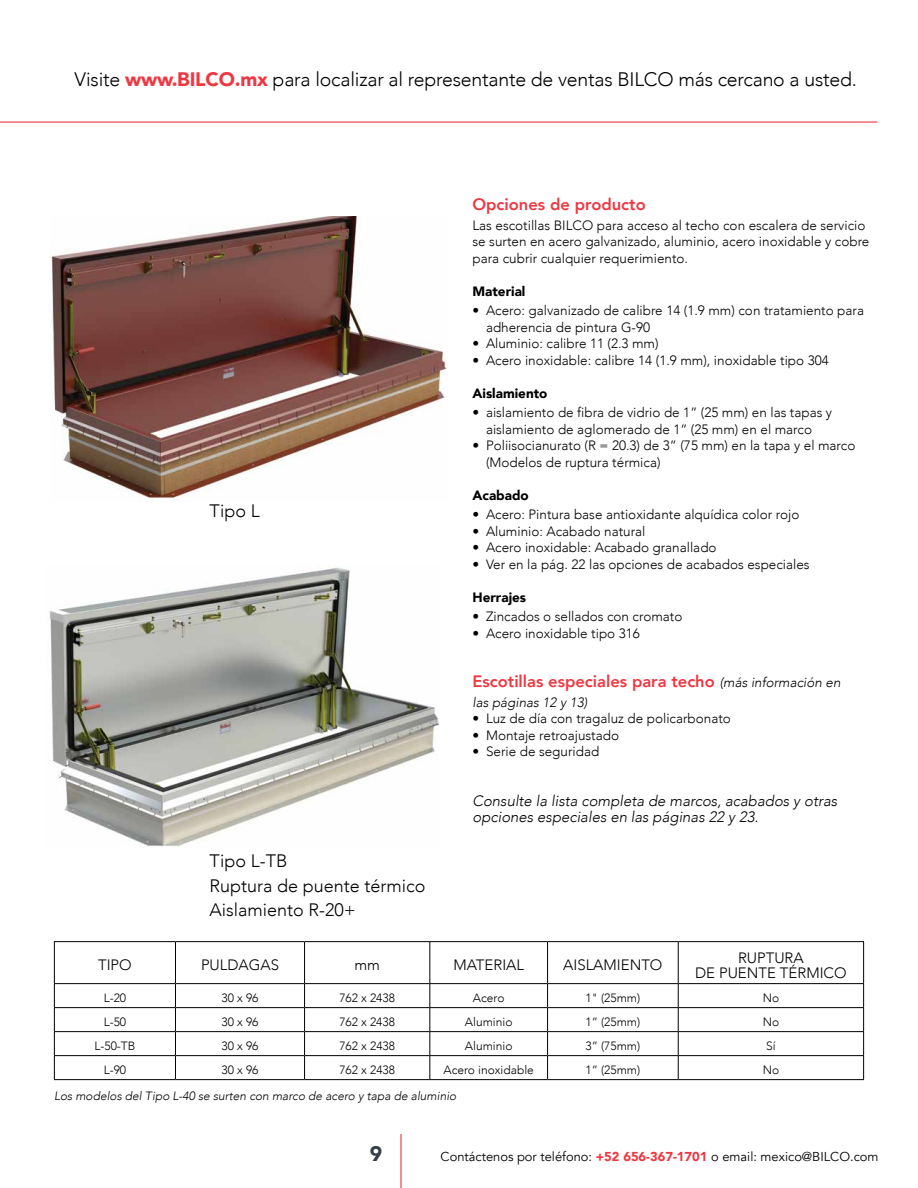
<style>
.page{position:relative;width:918px;height:1188px;background:#fff}
.page>*{position:absolute;margin:0;border:0;box-sizing:border-box;transform-origin:0 0}
.t1{font:900 21px "Avenir";color:#343e48}
.t2{font:300 19.5px "Avenir";letter-spacing:-.01em;color:#000}
.t3{font:300 18px/24.5px "Avenir";color:#000}
.t4{font:800 16.5px "Avenir";color:#ef3742}
.t5{font:italic 300 15px/16.5px "Avenir";color:#000}
.t6{font:300 15px/15px "Avenir";color:#000;text-align:center}
.t7{font:300 13.5px/16.5px "Avenir";color:#000}
.t8{font:900 13.5px "Avenir";color:#000}
.t9{font:italic 300 13.5px "Avenir";color:#000}
.t10{font:12.9px "Avenir";color:#000}
.t11{font:300 12px "Avenir";color:#000}
.t12{font:italic 300 12px "Avenir";color:#000}
.s1{font-weight:900;color:#ef3742}
.s2{font-weight:300;font-style:italic;font-size:13.5px;color:#000}
</style>
<div class="page">
<hr style="left:0;top:122px;width:878px;height:1px;background:#ef3742">
<hr style="left:400px;top:1134px;width:2px;height:54px;background:#ef3742">
<img style="left:50px;top:216px;width:398px;height:284px">
<img style="left:49px;top:565px;width:389px;height:282px">
<hr style="left:54px;top:941px;width:122px;height:1px;background:#000">
<hr style="left:54px;top:942px;width:1px;height:41px;background:#000">
<hr style="left:176px;top:941px;width:129px;height:1px;background:#000">
<hr style="left:175px;top:942px;width:1px;height:41px;background:#000">
<hr style="left:305px;top:941px;width:125px;height:1px;background:#000">
<hr style="left:304px;top:942px;width:1px;height:41px;background:#000">
<hr style="left:430px;top:941px;width:118px;height:1px;background:#000">
<hr style="left:429px;top:942px;width:1px;height:41px;background:#000">
<hr style="left:548px;top:941px;width:130px;height:1px;background:#000">
<hr style="left:547px;top:942px;width:1px;height:41px;background:#000">
<hr style="left:678px;top:941px;width:186px;height:1px;background:#000">
<hr style="left:678px;top:942px;width:1px;height:41px;background:#000">
<hr style="left:863px;top:942px;width:1px;height:41px;background:#000">
<hr style="left:54px;top:1031px;width:122px;height:1px;background:#000">
<hr style="left:176px;top:1031px;width:129px;height:1px;background:#000">
<hr style="left:305px;top:1031px;width:125px;height:1px;background:#000">
<hr style="left:430px;top:1031px;width:118px;height:1px;background:#000">
<hr style="left:548px;top:1031px;width:130px;height:1px;background:#000">
<hr style="left:678px;top:1031px;width:186px;height:1px;background:#000">
<hr style="left:54px;top:1055px;width:122px;height:1px;background:#000">
<svg style="left:54px;top:984px;width:1px;height:95px"></svg>
<hr style="left:176px;top:1055px;width:129px;height:1px;background:#000">
<hr style="left:305px;top:1055px;width:125px;height:1px;background:#000">
<hr style="left:430px;top:1055px;width:118px;height:1px;background:#000">
<hr style="left:548px;top:1055px;width:130px;height:1px;background:#000">
<svg style="left:547px;top:984px;width:1px;height:95px"></svg>
<hr style="left:678px;top:1055px;width:186px;height:1px;background:#000">
<svg style="left:678px;top:984px;width:1px;height:95px"></svg>
<svg style="left:863px;top:984px;width:1px;height:95px"></svg>
<svg style="left:175px;top:984px;width:1px;height:95px"></svg>
<svg style="left:304px;top:984px;width:1px;height:95px"></svg>
<svg style="left:429px;top:984px;width:1px;height:95px"></svg>
<hr style="left:54px;top:983px;width:122px;height:1px;background:#000">
<hr style="left:176px;top:983px;width:129px;height:1px;background:#000">
<hr style="left:305px;top:983px;width:125px;height:1px;background:#000">
<hr style="left:430px;top:983px;width:118px;height:1px;background:#000">
<hr style="left:548px;top:983px;width:130px;height:1px;background:#000">
<hr style="left:678px;top:983px;width:186px;height:1px;background:#000">
<hr style="left:54px;top:1007px;width:122px;height:1px;background:#000">
<hr style="left:176px;top:1007px;width:129px;height:1px;background:#000">
<hr style="left:305px;top:1007px;width:125px;height:1px;background:#000">
<hr style="left:430px;top:1007px;width:118px;height:1px;background:#000">
<hr style="left:548px;top:1007px;width:130px;height:1px;background:#000">
<hr style="left:678px;top:1007px;width:186px;height:1px;background:#000">
<hr style="left:54px;top:1079px;width:122px;height:1px;background:#000">
<hr style="left:176px;top:1079px;width:129px;height:1px;background:#000">
<hr style="left:305px;top:1079px;width:125px;height:1px;background:#000">
<hr style="left:430px;top:1079px;width:118px;height:1px;background:#000">
<hr style="left:548px;top:1079px;width:130px;height:1px;background:#000">
<hr style="left:678px;top:1079px;width:186px;height:1px;background:#000">
<h2 class="t2" style="left:75px;top:68px;width:784px">Visite <span class="s1">www.BILCO.mx</span> para localizar al representante de ventas BILCO más cercano a usted.</h2>
<h3 class="t3" style="left:210px;top:499px;width:52px">Tipo L</h3>
<h3 class="t3" style="left:210px;top:849px;width:218px">Tipo L-TB<br>Ruptura de puente térmico<br>Aislamiento R-20+</h3>
<p class="t4" style="left:472px;top:192px;width:175px">Opciones de producto</p>
<p class="t7" style="left:472px;top:217px;width:398px">Las escotillas BILCO para acceso al techo con escalera de servicio se surten en acero galvanizado, aluminio, acero inoxidable y cobre para cubrir cualquier requerimiento.</p>
<p class="t8" style="left:472px;top:279px;width:55px">Material</p>
<p class="t7" style="left:486px;top:302px;width:380px;text-indent:-14px">• Acero: galvanizado de calibre 14 (1.9 mm) con tratamiento para adherencia de pintura G-90</p>
<p class="t7" style="left:472px;top:335px;width:188px">• Aluminio: calibre 11 (2.3 mm)</p>
<p class="t7" style="left:472px;top:352px;width:358px">• Acero inoxidable: calibre 14 (1.9 mm), inoxidable tipo 304</p>
<p class="t8" style="left:472px;top:381px;width:77px">Aislamiento</p>
<p class="t7" style="left:472px;top:404px;width:361px;text-align:center">• aislamiento de fibra de vidrio de 1” (25 mm) en las tapas y aislamiento de aglomerado de 1” (25 mm) en el marco</p>
<p class="t7" style="left:486px;top:437px;width:371px;text-indent:-14px">• Poliisocianurato (R = 20.3) de 3” (75 mm) en la tapa y el marco (Modelos de ruptura térmica)</p>
<p class="t8" style="left:472px;top:483px;width:58px">Acabado</p>
<p class="t7" style="left:472px;top:506px;width:328px">• Acero: Pintura base antioxidante alquídica color rojo</p>
<p class="t7" style="left:472px;top:523px;width:175px">• Aluminio: Acabado natural</p>
<p class="t7" style="left:472px;top:539px;width:246px">• Acero inoxidable: Acabado granallado</p>
<p class="t7" style="left:472px;top:556px;width:339px">• Ver en la pág. 22 las opciones de acabados especiales</p>
<p class="t8" style="left:472px;top:585px;width:55px">Herrajes</p>
<p class="t7" style="left:472px;top:608px;width:211px">• Zincados o sellados con cromato</p>
<p class="t7" style="left:472px;top:625px;width:169px">• Acero inoxidable tipo 316</p>
<p class="t4" style="left:472px;top:669px;width:370px">Escotillas especiales para techo <span class="s2">(más información en</span></p>
<p class="t9" style="left:473px;top:694px;width:116px">las páginas 12 y 13)</p>
<p class="t7" style="left:473px;top:710px;width:260px">• Luz de día con tragaluz de policarbonato</p>
<p class="t7" style="left:473px;top:727px;width:148px">• Montaje retroajustado</p>
<p class="t7" style="left:473px;top:743px;width:128px">• Serie de seguridad</p>
<p class="t5" style="left:472px;top:792px;width:366px">Consulte la lista completa de marcos, acabados y otras opciones especiales en las páginas 22 y 23.</p>
<p class="t6" style="left:98px;top:957px;width:35px">TIPO</p>
<p class="t6" style="left:201px;top:957px;width:80px">PULDAGAS</p>
<p class="t6" style="left:354px;top:957px;width:27px">mm</p>
<p class="t6" style="left:453px;top:957px;width:72px">MATERIAL</p>
<p class="t6" style="left:563px;top:957px;width:101px">AISLAMIENTO</p>
<p class="t6" style="left:695px;top:950px;width:153px">RUPTURA<br>DE PUENTE TÉRMICO</p>
<p class="t11" style="left:104px;top:990px;width:24px">L-20</p>
<p class="t11" style="left:222px;top:990px;width:38px">30 x 96</p>
<p class="t11" style="left:339px;top:990px;width:57px">762 x 2438</p>
<p class="t11" style="left:473px;top:990px;width:33px">Acero</p>
<p class="t11" style="left:586px;top:990px;width:56px">1" (25mm)</p>
<p class="t11" style="left:763px;top:990px;width:18px">No</p>
<p class="t11" style="left:104px;top:1014px;width:24px">L-50</p>
<p class="t11" style="left:222px;top:1014px;width:38px">30 x 96</p>
<p class="t11" style="left:339px;top:1014px;width:57px">762 x 2438</p>
<p class="t11" style="left:465px;top:1014px;width:49px">Aluminio</p>
<p class="t11" style="left:586px;top:1014px;width:56px">1” (25mm)</p>
<p class="t11" style="left:763px;top:1014px;width:18px">No</p>
<p class="t11" style="left:94px;top:1038px;width:42px">L-50-TB</p>
<p class="t11" style="left:222px;top:1038px;width:38px">30 x 96</p>
<p class="t11" style="left:339px;top:1038px;width:57px">762 x 2438</p>
<p class="t11" style="left:465px;top:1038px;width:49px">Aluminio</p>
<p class="t11" style="left:586px;top:1038px;width:56px">3” (75mm)</p>
<p class="t11" style="left:766px;top:1038px;width:11px">Sí</p>
<p class="t11" style="left:104px;top:1062px;width:24px">L-90</p>
<p class="t11" style="left:222px;top:1062px;width:38px">30 x 96</p>
<p class="t11" style="left:339px;top:1062px;width:57px">762 x 2438</p>
<p class="t11" style="left:443px;top:1062px;width:92px">Acero inoxidable</p>
<p class="t11" style="left:586px;top:1062px;width:56px">1” (25mm)</p>
<p class="t11" style="left:763px;top:1062px;width:18px">No</p>
<p class="t12" style="left:54px;top:1089px;width:404px">Los modelos del Tipo L-40 se surten con marco de acero y tapa de aluminio</p>
<h1 class="t1" style="left:370px;top:1136px;width:14px">9</h1>
<p class="t10" style="left:441px;top:1149px;width:439px">Contáctenos por teléfono: <span class="s1">+52 656-367-1701</span> o email: mexico@BILCO.com</p>
</div>
